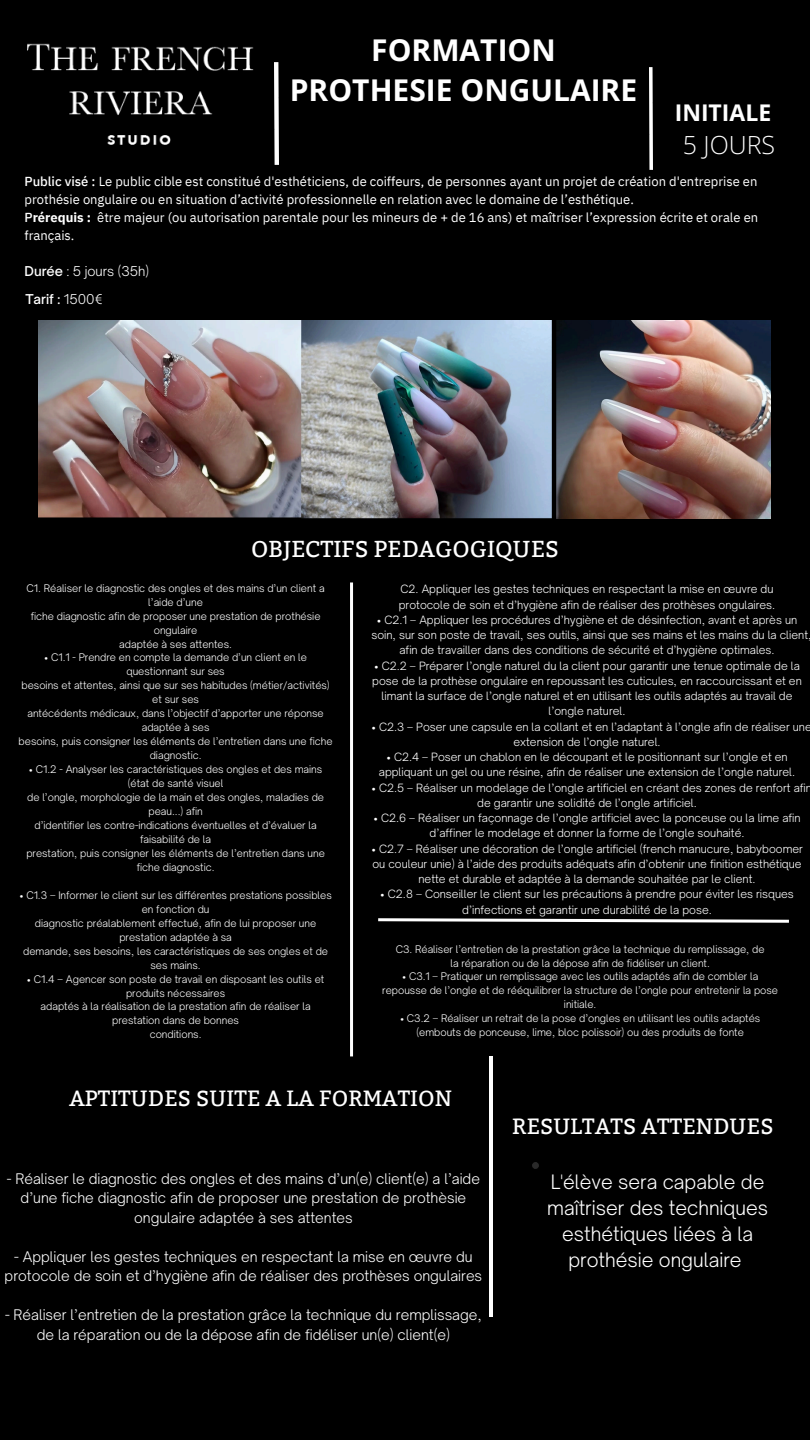
<style>
.page{position:relative;width:810px;height:1440px;background:#000}
.page>*{position:absolute;margin:0;border:0;box-sizing:border-box;transform-origin:0 0}
.t1{font:700 30px/39.8px "Open Sans";color:#fff;text-align:center}
.t2{font:300 25px "Open Sans";color:#fff}
.t3{font:23px "Bitter";color:#fff}
.t4{font:700 23px "Open Sans";color:#fff}
.t5{font:22px "Bitter";color:#fff}
.t6{font:300 19px/26.2px "Open Sauce One";color:#fff;text-align:center}
.t7{font:300 14px/19.5px "Open Sauce One";color:#fff;text-align:center}
.t8{font:13px/18px "IBM Plex Sans";color:#fff}
.t9{font:300 13px "Open Sauce One";color:#fff}
.t10{font:500 13px "Open Sauce One";color:#fff}
.t11{font:300 10.9px "Open Sauce One";color:#fff}
.t12{font:300 10px/14px "Open Sauce One";color:#fff;text-align:center}
.s1{font-weight:500}
.s2{font-weight:700}
.s3{font-weight:300}
</style>
<div class="page">
<svg style="left:532px;top:1162px;width:6px;height:6px"></svg>
<img style="left:39px;top:320px;width:732px;height:198px">
<img style="left:27px;top:43px;width:227px;height:102px">
<img style="left:275px;top:62px;width:3px;height:103px">
<img style="left:489px;top:1057px;width:3px;height:259px">
<img style="left:649px;top:67px;width:4px;height:103px">
<hr style="left:350px;top:582px;width:3px;height:474px;background:#fff">
<svg style="left:378px;top:918px;width:411px;height:5px"></svg>
<p class="t1" style="left:290px;top:30px;width:349px">FORMATION<br>PROTHESIE ONGULAIRE</p>
<h3 class="t4" style="left:675px;top:96px;width:98px">INITIALE</h3>
<p class="t2" style="left:683px;top:127px;width:94px">5 JOURS</p>
<h6 class="t8" style="left:25px;top:172px;width:735px"><span class="s1">Public visé :</span> Le public cible est constitué d'esthéticiens, de coiffeurs, de personnes ayant un projet de création d'entreprise en prothésie ongulaire ou en situation d’activité professionnelle en relation avec le domaine de l’esthétique.<br><span class="s1">P</span><span class="s2">rérequis :</span> être majeur (ou autorisation parentale pour les mineurs de + de 16 ans) et maîtriser l’expression écrite et orale en français.</h6>
<h6 class="t9" style="left:25px;top:263px;width:126px"><span class="s1">Durée</span> : 5 jours (35h)</h6>
<h6 class="t10" style="left:25px;top:291px;width:79px">Tarif : <span class="s3">1500€</span></h6>
<p class="t3" style="left:251px;top:536px;width:309px">OBJECTIFS PEDAGOGIQUES</p>
<p class="t12" style="left:27px;top:581px;width:300px">C1. Réaliser le diagnostic des ongles et des mains d’un client a l’aide d’une</p>
<p class="t12" style="left:31px;top:609px;width:291px">fiche diagnostic afin de proposer une prestation de prothésie ongulaire</p>
<p class="t12" style="left:119px;top:637px;width:114px">adaptée à ses attentes.</p>
<p class="t12" style="left:44px;top:651px;width:264px">• C1.1 - Prendre en compte la demande d’un client en le questionnant sur ses</p>
<p class="t12" style="left:22px;top:679px;width:310px">besoins et attentes, ainsi que sur ses habitudes (métier/activités) et sur ses</p>
<p class="t12" style="left:27px;top:707px;width:298px">antécédents médicaux, dans l’objectif d’apporter une réponse adaptée à ses</p>
<p class="t12" style="left:19px;top:734px;width:316px">besoins, puis consigner les éléments de l’entretien dans une fiche diagnostic.</p>
<p class="t12" style="left:29px;top:762px;width:295px">• C1.2 - Analyser les caractéristiques des ongles et des mains (état de santé visuel</p>
<p class="t12" style="left:27px;top:790px;width:299px">de l’ongle, morphologie de la main et des ongles, maladies de peau...) afin</p>
<p class="t12" style="left:34px;top:818px;width:284px">d’identifier les contre-indications éventuelles et d’évaluer la faisabilité de la</p>
<p class="t12" style="left:26px;top:846px;width:300px">prestation, puis consigner les éléments de l’entretien dans une fiche diagnostic.</p>
<p class="t12" style="left:19px;top:888px;width:314px">• C1.3 – Informer le client sur les différentes prestations possibles en fonction du</p>
<p class="t12" style="left:35px;top:916px;width:283px">diagnostic préalablement effectué, afin de lui proposer une prestation adaptée à sa</p>
<p class="t12" style="left:23px;top:944px;width:307px">demande, ses besoins, les caractéristiques de ses ongles et de ses mains.</p>
<p class="t12" style="left:27px;top:972px;width:299px">• C1.4 – Agencer son poste de travail en disposant les outils et produits nécessaires</p>
<p class="t12" style="left:41px;top:1000px;width:272px">adaptés à la réalisation de la prestation afin de réaliser la prestation dans de bonnes</p>
<p class="t12" style="left:150px;top:1028px;width:53px">conditions.</p>
<p class="t11" style="left:401px;top:582px;width:374px">C2. Appliquer les gestes techniques en respectant la mise en œuvre du</p>
<p class="t11" style="left:399px;top:598px;width:378px">protocole de soin et d’hygiène afin de réaliser des prothèses ongulaires.</p>
<p class="t11" style="left:377px;top:613px;width:422px">• C2.1 – Appliquer les procédures d’hygiène et de désinfection, avant et après un</p>
<p class="t11" style="left:371px;top:628px;width:442px">soin, sur son poste de travail, ses outils, ainsi que ses mains et les mains du la client,</p>
<p class="t11" style="left:399px;top:643px;width:377px">afin de travailler dans des conditions de sécurité et d’hygiène optimales.</p>
<p class="t11" style="left:374px;top:659px;width:427px">• C2.2 – Préparer l’ongle naturel du la client pour garantir une tenue optimale de la</p>
<p class="t11" style="left:372px;top:674px;width:431px">pose de la prothèse ongulaire en repoussant les cuticules, en raccourcissant et en</p>
<p class="t11" style="left:382px;top:689px;width:412px">limant la surface de l’ongle naturel et en utilisant les outils adaptés au travail de</p>
<p class="t11" style="left:549px;top:704px;width:78px">l’ongle naturel.</p>
<p class="t11" style="left:371px;top:720px;width:442px">• C2.3 – Poser une capsule en la collant et en l’adaptant à l’ongle afin de réaliser une</p>
<p class="t11" style="left:514px;top:735px;width:149px">extension de l’ongle naturel.</p>
<p class="t11" style="left:386px;top:750px;width:403px">• C2.4 – Poser un chablon en le découpant et le positionnant sur l’ongle et en</p>
<p class="t11" style="left:379px;top:765px;width:418px">appliquant un gel ou une résine, afin de réaliser une extension de l’ongle naturel.</p>
<p class="t11" style="left:371px;top:781px;width:442px">• C2.5 – Réaliser un modelage de l’ongle artificiel en créant des zones de renfort afin</p>
<p class="t11" style="left:477px;top:796px;width:221px">de garantir une solidité de l’ongle artificiel.</p>
<p class="t11" style="left:373px;top:811px;width:429px">• C2.6 – Réaliser un façonnage de l’ongle artificiel avec la ponceuse ou la lime afin</p>
<p class="t11" style="left:430px;top:826px;width:316px">d’affiner le modelage et donner la forme de l’ongle souhaité.</p>
<p class="t11" style="left:371px;top:842px;width:433px">• C2.7 – Réaliser une décoration de l’ongle artificiel (french manucure, babyboomer</p>
<p class="t11" style="left:372px;top:857px;width:431px">ou couleur unie) à l’aide des produits adéquats afin d’obtenir une finition esthétique</p>
<p class="t11" style="left:419px;top:872px;width:339px">nette et durable et adaptée à la demande souhaitée par le client.</p>
<p class="t11" style="left:380px;top:887px;width:415px">• C2.8 – Conseiller le client sur les précautions à prendre pour éviter les risques</p>
<p class="t11" style="left:462px;top:903px;width:251px">d’infections et garantir une durabilité de la pose.</p>
<p class="t12" style="left:396px;top:942px;width:370px">C3. Réaliser l’entretien de la prestation grâce la technique du remplissage, de</p>
<p class="t12" style="left:450px;top:956px;width:261px">la réparation ou de la dépose afin de fidéliser un client.</p>
<h4 class="t12" style="left:402px;top:970px;width:358px">• C3.1 – Pratiquer un remplissage avec les outils adaptés afin de combler la</h4>
<h6 class="t12" style="left:382px;top:983px;width:397px">repousse de l’ongle et de rééquilibrer la structure de l’ongle pour entretenir la pose</h6>
<h6 class="t12" style="left:564px;top:997px;width:34px">initiale.</h6>
<h6 class="t12" style="left:400px;top:1011px;width:362px">• C3.2 – Réaliser un retrait de la pose d’ongles en utilisant les outils adaptés</h6>
<p class="t12" style="left:416px;top:1025px;width:329px">(embouts de ponceuse, lime, bloc polissoir) ou des produits de fonte</p>
<p class="t5" style="left:69px;top:1086px;width:385px">APTITUDES SUITE A LA FORMATION</p>
<h4 class="t7" style="left:7px;top:1169px;width:475px">- Réaliser le diagnostic des ongles et des mains d’un(e) client(e) a l’aide d’une fiche diagnostic afin de proposer une prestation de prothèsie ongulaire adaptée à ses attentes</h4>
<p class="t7" style="left:5px;top:1247px;width:479px">- Appliquer les gestes techniques en respectant la mise en œuvre du protocole de soin et d’hygiène afin de réaliser des prothèses ongulaires</p>
<h5 class="t7" style="left:5px;top:1305px;width:478px">- Réaliser l’entretien de la prestation grâce la technique du remplissage, de la réparation ou de la dépose afin de fidéliser un(e) client(e)</h5>
<p class="t5" style="left:512px;top:1114px;width:263px">RESULTATS ATTENDUES</p>
<p class="t6" style="left:547px;top:1168px;width:222px">L'élève sera capable de maîtriser des techniques esthétiques liées à la prothésie ongulaire</p>
</div>
